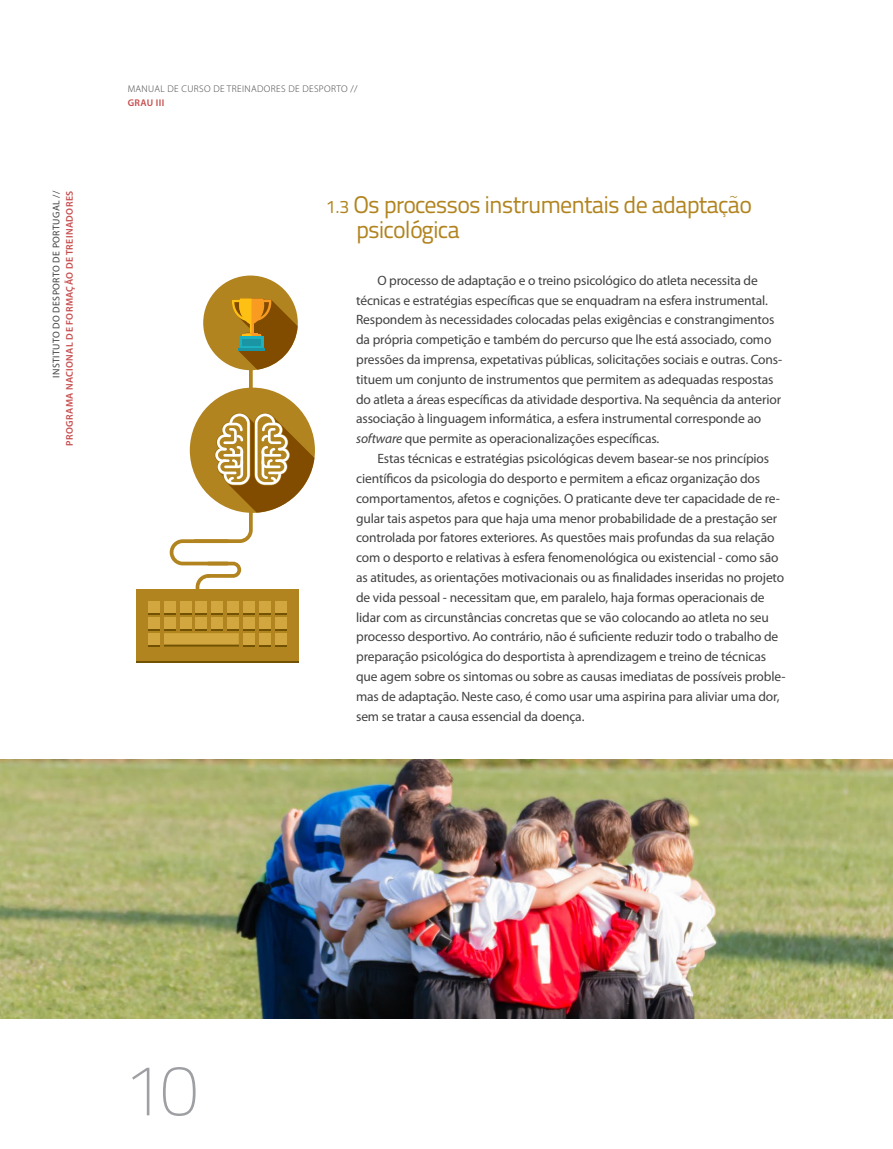
<style>
.page{position:relative;width:893px;height:1149px;background:#fff}
.page>*{position:absolute;margin:0;border:0;box-sizing:border-box;transform-origin:0 0}
.t1{font:700 72px "Titillium Text 14 L";color:#9d9fa2}
.t2{font:24px/25.5px "Titillium Text 14 L 400 wt";letter-spacing:-.04em;color:#b1841f}
.t3{font:13.5px/19.8px "Myriad Pro";letter-spacing:-.01em;color:#414042}
.t4{font:600 9.75px "Myriad Pro";letter-spacing:.04em;color:#c74c4d}
.t5{font:300 9.75px "Myriad Pro";letter-spacing:.04em;color:#414042}
.t6{font:9.75px "Myriad Pro";letter-spacing:.04em;color:#414042}
.s1{font-size:18px}
.s2{font-style:italic}
</style>
<div class="page">
<img style="left:0;top:759px;width:893px;height:258px">
<div style="left:136px;top:591px;width:163px;height:72px;background:linear-gradient(to right,#705202,#705202)"></div>
<div style="left:136px;top:589px;width:163px;height:71px;background:#b1841f"></div>
<div style="left:148px;top:603px;width:12px;height:11px;background:#d2a73f"></div>
<div style="left:148px;top:619px;width:12px;height:11px;background:#d2a73f"></div>
<div style="left:148px;top:635px;width:12px;height:11px;background:#d2a73f"></div>
<div style="left:148px;top:601px;width:12px;height:11px;background:#d2a73f"></div>
<div style="left:148px;top:617px;width:12px;height:11px;background:#d2a73f"></div>
<div style="left:148px;top:633px;width:12px;height:11px;background:#d2a73f"></div>
<div style="left:203px;top:275px;width:95px;height:95px;background:#b1841f;border-radius:50%"></div>
<svg style="left:164px;top:298px;width:150px;height:348px"></svg>
<p class="t6" style="left:50px;top:378px;width:189px;rotate:-90deg">INSTITUTO DO DESPORTO DE PORTUGAL //</p>
<p class="t4" style="left:63px;top:446px;width:256px;rotate:-90deg">PROGRAMA NACIONAL DE FORMAÇÃO DE TREINADORES</p>
<p class="t5" style="left:128px;top:83px;width:231px">MANUAL DE CURSO DE TREINADORES DE DESPORTO //</p>
<p class="t4" style="left:128px;top:96px;width:38px">GRAU III</p>
<h2 class="t2" style="left:356px;top:191px;width:398px;text-indent:-30px"><span class="s1">1.3</span> Os processos instrumentais de adaptação psicológica</h2>
<p class="t3" style="left:356px;top:270px;width:428px;text-indent:21px">O processo de adaptação e o treino psicológico do atleta necessita de técnicas e estratégias específicas que se enquadram na esfera instrumental.<br>Respondem às necessidades colocadas pelas exigências e constrangimentos da própria competição e também do percurso que lhe está associado, como pressões da imprensa, expetativas públicas, solicitações sociais e outras. Cons&shy;tituem um conjunto de instrumentos que permitem as adequadas respostas do atleta a áreas específicas da atividade desportiva. Na sequência da anterior associação à linguagem informática, a esfera instrumental corresponde ao <span class="s2">software</span> que permite as operacionalizações específicas.</p>
<p class="t3" style="left:356px;top:448px;width:431px;text-indent:21px">Estas técnicas e estratégias psicológicas devem basear-se nos princípios científicos da psicologia do desporto e permitem a eficaz organização dos comportamentos, afetos e cognições. O praticante deve ter capacidade de re&shy;gular tais aspetos para que haja uma menor probabilidade de a prestação ser controlada por fatores exteriores. As questões mais profundas da sua relação com o desporto e relativas à esfera fenomenológica ou existencial - como são as atitudes, as orientações motivacionais ou as finalidades inseridas no projeto de vida pessoal - necessitam que, em paralelo, haja formas operacionais de lidar com as circunstâncias concretas que se vão colocando ao atleta no seu processo desportivo. Ao contrário, não é suficiente reduzir todo o trabalho de preparação psicológica do desportista à aprendizagem e treino de técnicas que agem sobre os sintomas ou sobre as causas imediatas de possíveis proble&shy;mas de adaptação. Neste caso, é como usar uma aspirina para aliviar uma dor, sem se tratar a causa essencial da doença.</p>
<h1 class="t1" style="left:126px;top:1047px;width:74px">10</h1>
</div>
